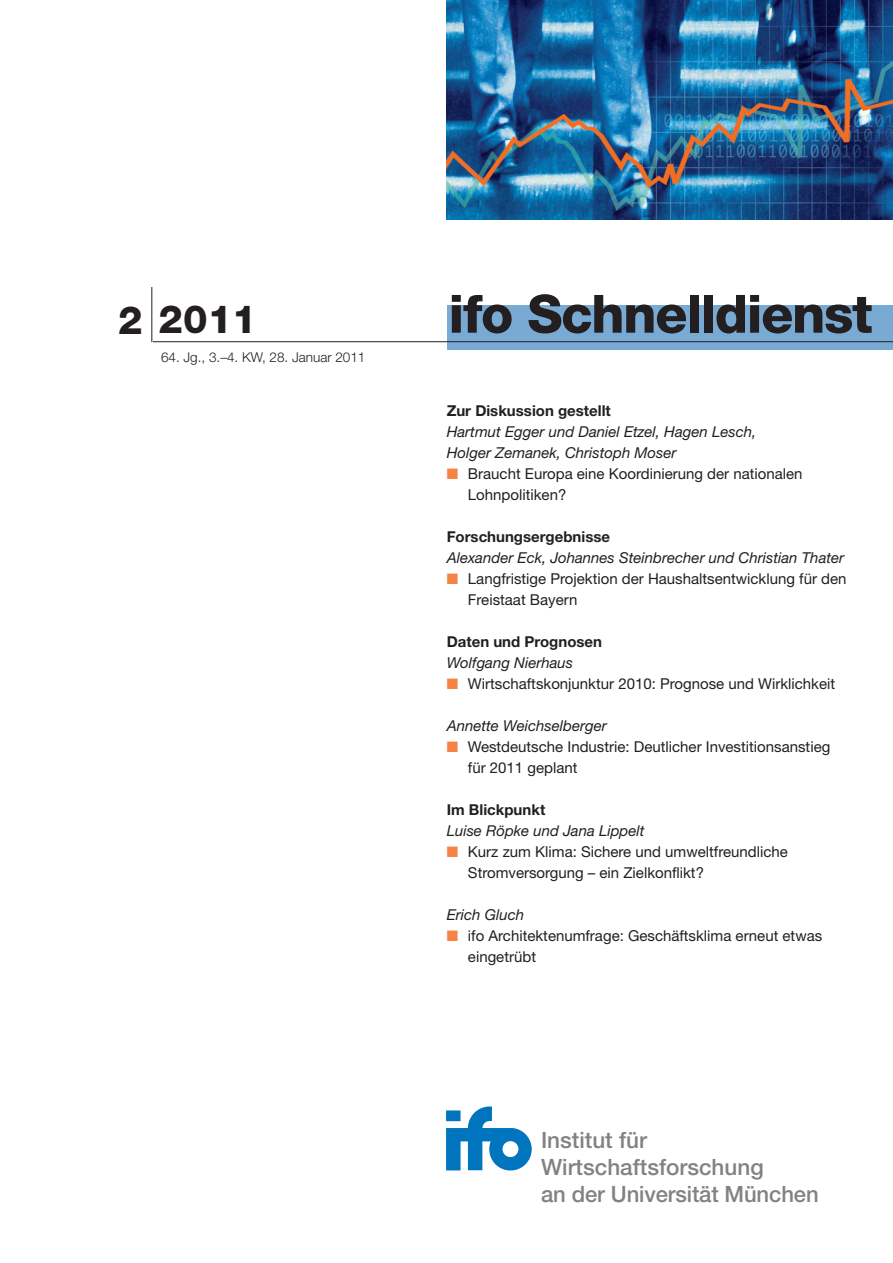
<style>
.page{position:relative;width:893px;height:1263px;background:#fff}
.page>*{position:absolute;margin:0;border:0;box-sizing:border-box;transform-origin:0 0}
.t1{font:800 52.8px "Helvetica Neue LT Std";letter-spacing:-.025em;color:#231f20}
.t2{font:800 38.85px "Helvetica Neue LT Std";color:#231f20}
.t3{font:500 22.5px/27px "Helvetica Neue LT Std";color:#808285}
.t4{font:15px/21px "Helvetica Neue LT Std";color:#231f20}
.t5{font:italic 15px/21px "Helvetica Neue LT Std";color:#231f20}
.t6{font:700 15px "Helvetica Neue LT Std";color:#231f20}
.t7{font:300 13.5px "Helvetica Neue LT Std";color:#231f20}
.s1{color:#f58345}
</style>
<div class="page">
<div style="left:447px;top:305px;width:445px;height:44px;background:#79aad4"></div>
<img style="left:446px;top:1106px;width:86px;height:65px">
<hr style="left:151px;top:287px;width:1px;height:55px;background:#231f20">
<hr style="left:153px;top:341px;width:739px;height:1px;background:#231f20">
<img style="left:446px;top:0;width:446px;height:220px">
<h2 class="t2" style="left:118px;top:305px;width:140px">2 2011</h2>
<p class="t7" style="left:161px;top:352px;width:206px">64. Jg., 3.–4. KW, 28. Januar 2011</p>
<h1 class="t1" style="left:448px;top:295px;width:425px">ifo Schnelldienst</h1>
<p class="t6" style="left:446px;top:405px;width:166px">Zur Diskussion gestellt</p>
<p class="t5" style="left:446px;top:423px;width:311px">Hartmut Egger und Daniel Etzel, Hagen Lesch,<br>Holger Zemanek, Christoph Moser</p>
<p class="t4" style="left:468px;top:465px;width:336px;text-indent:-21px"><span class="s1">■</span> Braucht Europa eine Koordinierung der nationalen<br>Lohnpolitiken?</p>
<p class="t6" style="left:446px;top:531px;width:165px">Forschungsergebnisse</p>
<p class="t5" style="left:446px;top:549px;width:399px">Alexander Eck, Johannes Steinbrecher und Christian Thater</p>
<p class="t4" style="left:468px;top:570px;width:380px;text-indent:-21px"><span class="s1">■</span> Langfristige Projektion der Haushaltsentwicklung für den<br>Freistaat Bayern</p>
<p class="t6" style="left:446px;top:636px;width:157px">Daten und Prognosen</p>
<p class="t5" style="left:446px;top:654px;width:128px">Wolfgang Nierhaus</p>
<p class="t4" style="left:446px;top:675px;width:390px"><span class="s1">■</span> Wirtschaftskonjunktur 2010: Prognose und Wirklichkeit</p>
<p class="t5" style="left:446px;top:717px;width:161px">Annette Weichselberger</p>
<p class="t4" style="left:468px;top:738px;width:364px;text-indent:-21px"><span class="s1">■</span> Westdeutsche Industrie: Deutlicher Investitionsanstieg für 2011 geplant</p>
<p class="t6" style="left:446px;top:804px;width:100px">Im Blickpunkt</p>
<p class="t5" style="left:446px;top:822px;width:199px">Luise Röpke und Jana Lippelt</p>
<p class="t4" style="left:468px;top:843px;width:321px;text-indent:-21px"><span class="s1">■</span> Kurz zum Klima: Sichere und umweltfreundliche<br>Stromversorgung – ein Zielkonflikt?</p>
<p class="t5" style="left:446px;top:906px;width:79px">Erich Gluch</p>
<p class="t4" style="left:468px;top:927px;width:356px;text-indent:-21px"><span class="s1">■</span> ifo Architektenumfrage: Geschäftsklima erneut etwas eingetrübt</p>
<h3 class="t3" style="left:541px;top:1128px;width:279px">Institut für<br>Wirtschaftsforschung<br>an der Universität München</h3>
</div>
